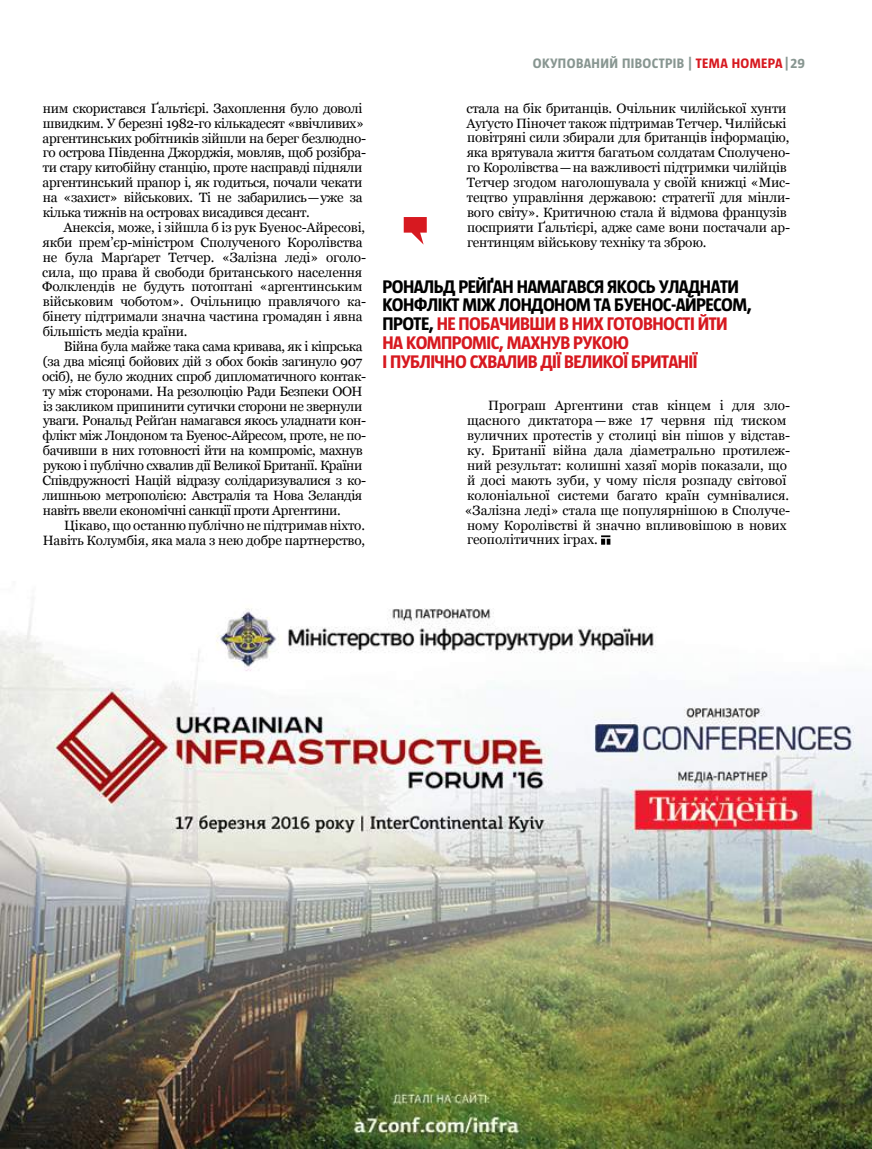
<style>
.page{position:relative;width:872px;height:1149px;background:#fff}
.page>*{position:absolute;margin:0;border:0;box-sizing:border-box;transform-origin:0 0}
.t1{font:700 18px/18.8px "UT Magazine";letter-spacing:-.03em;color:#d71920}
.t2{font:13.5px/14.9px "Georgia";letter-spacing:-.01em;color:#000}
.t3{font:13.5px/14.9px "Georgia";letter-spacing:-.03em;color:#000}
.t4{font:700 13.5px "UT Magazine";letter-spacing:.03em;color:#889691}
.s1{color:#d71920}
.s2{color:#000}
</style>
<div class="page">
<svg style="left:404px;top:217px;width:23px;height:27px"></svg>
<svg style="left:601px;top:535px;width:9px;height:9px"></svg>
<img style="left:0;top:608px;width:872px;height:540px">
<p class="t2" style="left:43px;top:101px;width:325px">ним скористався Ґальтієрі. Захоплення було доволі швидким. У березні 1982-го кількадесят «ввічливих» аргентинських робітників зійшли на берег безлюдно&shy;го острова Південна Джорджія, мовляв, щоб розібра&shy;ти стару китобійну станцію, проте насправді підняли аргентинський прапор і, як годиться, почали чекати на «захист» військових. Ті не забарились—уже за кілька тижнів на островах висадився десант.</p>
<p class="t2" style="left:42px;top:220px;width:325px;text-indent:21px">Анексія, може, і зійшла б із рук Буенос-Айресові, якби прем’єр-міністром Сполученого Королівства не була Марґарет Тетчер. «Залізна леді» оголо&shy;сила, що права й свободи британського населення Фолклендів не будуть потоптані «аргентинським військовим чоботом». Очільницю правлячого ка&shy;бінету підтримали значна частина громадян і явна більшість медіа країни.</p>
<p class="t3" style="left:42px;top:339px;width:325px;text-indent:22px">Війна була майже така сама кривава, як і кіпрська (за два місяці бойових дій з обох боків загинуло 907 осіб), не було жодних спроб дипломатичного контак&shy;ту між сторонами. На резолюцію Ради Безпеки ООН із закликом припинити сутички сторони не звернули уваги. Рональд Рейґан намагався якось уладнати кон&shy;флікт між Лондоном та Буенос-Айресом, проте, не по&shy;бачивши в них готовності йти на компроміс, махнув рукою і публічно схвалив дії Великої Британії. Країни Співдружності Націй відразу солідаризувалися з ко&shy;лишньою метрополією: Австралія та Нова Зеландія навіть ввели економічні санкції проти Аргентини.</p>
<p class="t2" style="left:43px;top:517px;width:324px;text-align:right">Цікаво, що останню публічно не підтримав ніхто.<br>Навіть Колумбія, яка мала з нею добре партнерство,</p>
<p class="t4" style="left:533px;top:56px;width:273px">ОКУПОВАНИЙ ПІВОСТРІВ | <span class="s1">ТЕМА НОМЕРА</span> |29</p>
<p class="t2" style="left:466px;top:101px;width:325px">стала на бік британців. Очільник чилійської хунти Ауґусто Піночет також підтримав Тетчер. Чилійські повітряні сили збирали для британців інформацію, яка врятувала життя багатьом солдатам Сполучено&shy;го Королівства—на важливості підтримки чилійців Тетчер згодом наголошувала у своїй книжці «Мис&shy;тецтво управління державою: стратегії для мінли&shy;вого світу». Критичною стала й відмова французів посприяти Ґальтієрі, адже саме вони постачали ар&shy;гентинцям військову техніку та зброю.</p>
<h1 class="t1" style="left:382px;top:277px;width:371px"><span class="s2">РОНАЛЬД РЕЙҐАН НАМАГАВСЯ ЯКОСЬ УЛАДНАТИ КОНФЛІКТ МІЖ ЛОНДОНОМ ТА БУЕНОС-АЙРЕСОМ, ПРОТЕ,</span> НЕ ПОБАЧИВШИ В НИХ ГОТОВНОСТІ ЙТИ НА КОМПРОМІС, МАХНУВ РУКОЮ<br>І ПУБЛІЧНО СХВАЛИВ ДІЇ ВЕЛИКОЇ БРИТАНІЇ</h1>
<p class="t2" style="left:465px;top:398px;width:327px;text-indent:23px">Програш Аргентини став кінцем і для зло&shy;щасного диктатора—вже 17 червня під тиском вуличних протестів у столиці він пішов у відстав&shy;ку. Британії війна дала діаметрально протилеж&shy;ний результат: колишні хазяї морів показали, що й досі мають зуби, у чому після розпаду світової колоніальної системи багато країн сумнівалися. «Залізна леді» стала ще популярнішою в Сполуче&shy;ному Королівстві й значно впливовішою в нових геополітичних іграх.</p>
</div>
